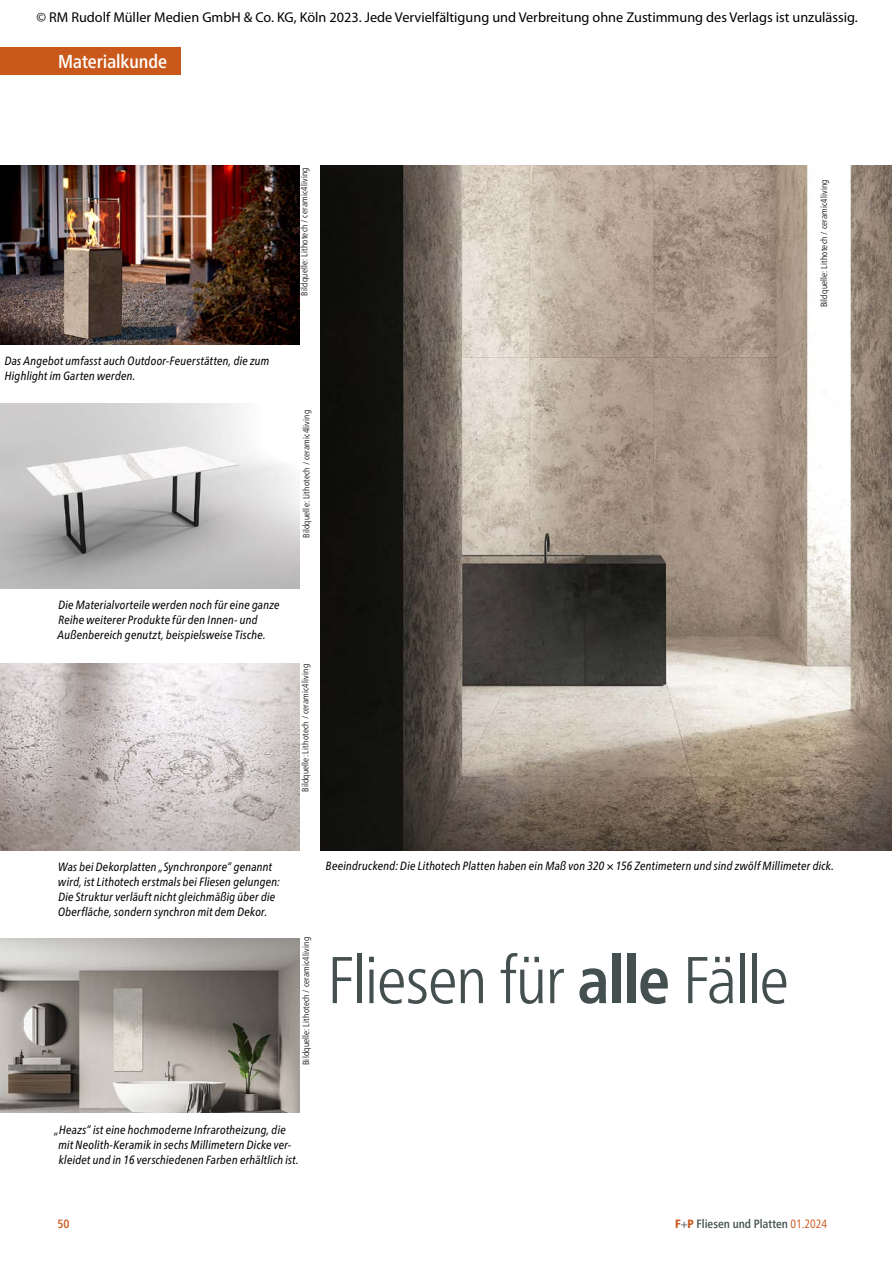
<style>
.page{position:relative;width:893px;height:1263px;background:#fff}
.page>*{position:absolute;margin:0;border:0;box-sizing:border-box;transform-origin:0 0}
.t1{font:300 condensed 66px "Frutiger Neue LT Pro";letter-spacing:-.025em;color:#444f50}
.t2{font:500 condensed 18.75px "Frutiger Neue LT Pro";letter-spacing:-.005em;color:#fff}
.t3{font:14.25px "Myriad Pro";color:#000}
.t4{font:italic condensed 12px/15px "Frutiger Neue LT Pro";letter-spacing:.015em;color:#000}
.t5{font:500 condensed 12px "Frutiger Neue LT Pro";color:#444f50}
.t6{font:500 condensed 12px "Frutiger Neue LT Pro";color:#ca581a}
.t7{font:300 condensed 9px "Frutiger Neue LT Pro";letter-spacing:.02em;color:#000}
.s1{font-weight:700}
.s2{font-weight:800;color:#ca581a}
.s3{font-weight:400}
.s4{font-weight:400;color:#ca581a}
</style>
<div class="page">
<img style="left:321px;top:166px;width:570px;height:684px">
<div style="left:0;top:47px;width:181px;height:27px;background:#ca581a"></div>
<img style="left:0;top:165px;width:300px;height:180px">
<img style="left:0;top:404px;width:300px;height:185px">
<img style="left:0;top:664px;width:300px;height:186px">
<img style="left:0;top:938px;width:299px;height:175px">
<p class="t3" style="left:37px;top:10px;width:823px">© RM Rudolf Müller Medien GmbH &amp; Co. KG, Köln 2023. Jede Vervielfältigung und Verbreitung ohne Zustimmung des Verlags ist unzulässig.</p>
<h2 class="t2" style="left:58px;top:50px;width:111px">Materialkunde</h2>
<p class="t4" style="left:5px;top:353px;width:266px">Das Angebot umfasst auch Outdoor-Feuerstätten, die zum<br>Highlight im Garten werden.</p>
<p class="t7" style="left:299px;top:295px;width:129px;rotate:-90deg">Bildquelle: Lithotech / ceramic4living</p>
<p class="t7" style="left:301px;top:538px;width:129px;rotate:-90deg">Bildquelle: Lithotech / ceramic4living</p>
<p class="t4" style="left:58px;top:597px;width:224px">Die Materialvorteile werden noch für eine ganze<br>Reihe weiterer Produkte für den Innen- und<br>Außenbereich genutzt, beispielsweise Tische.</p>
<p class="t7" style="left:300px;top:792px;width:129px;rotate:-90deg">Bildquelle: Lithotech / ceramic4living</p>
<p class="t7" style="left:819px;top:307px;width:129px;rotate:-90deg">Bildquelle: Lithotech / ceramic4living</p>
<p class="t4" style="left:58px;top:860px;width:223px">Was bei Dekorplatten „Synchronpore“ genannt wird, ist Lithotech erstmals bei Fliesen gelungen:<br>Die Struktur verläuft nicht gleichmäßig über die Oberfläche, sondern synchron mit dem Dekor.</p>
<p class="t4" style="left:326px;top:858px;width:509px">Beeindruckend: Die Lithotech Platten haben ein Maß von 320 × 156 Zentimetern und sind zwölf Millimeter dick.</p>
<p class="t7" style="left:301px;top:1065px;width:129px;rotate:-90deg">Bildquelle: Lithotech / ceramic4living</p>
<h1 class="t1" style="left:327px;top:941px;width:463px">Fliesen für <span class="s1">alle</span> Fälle</h1>
<p class="t4" style="left:58px;top:1122px;width:242px;text-indent:-4px">„Heazs“ ist eine hochmoderne Infrarotheizung, die mit Neolith-Keramik in sechs Millimetern Dicke ver&shy;kleidet und in 16 verschiedenen Farben erhältlich ist.</p>
<p class="t6" style="left:57px;top:1217px;width:14px">50</p>
<p class="t5" style="left:675px;top:1217px;width:153px"><span class="s2">F</span><span class="s3">+</span><span class="s2">P</span> Fliesen und Platten <span class="s4">01.2024</span></p>
</div>
